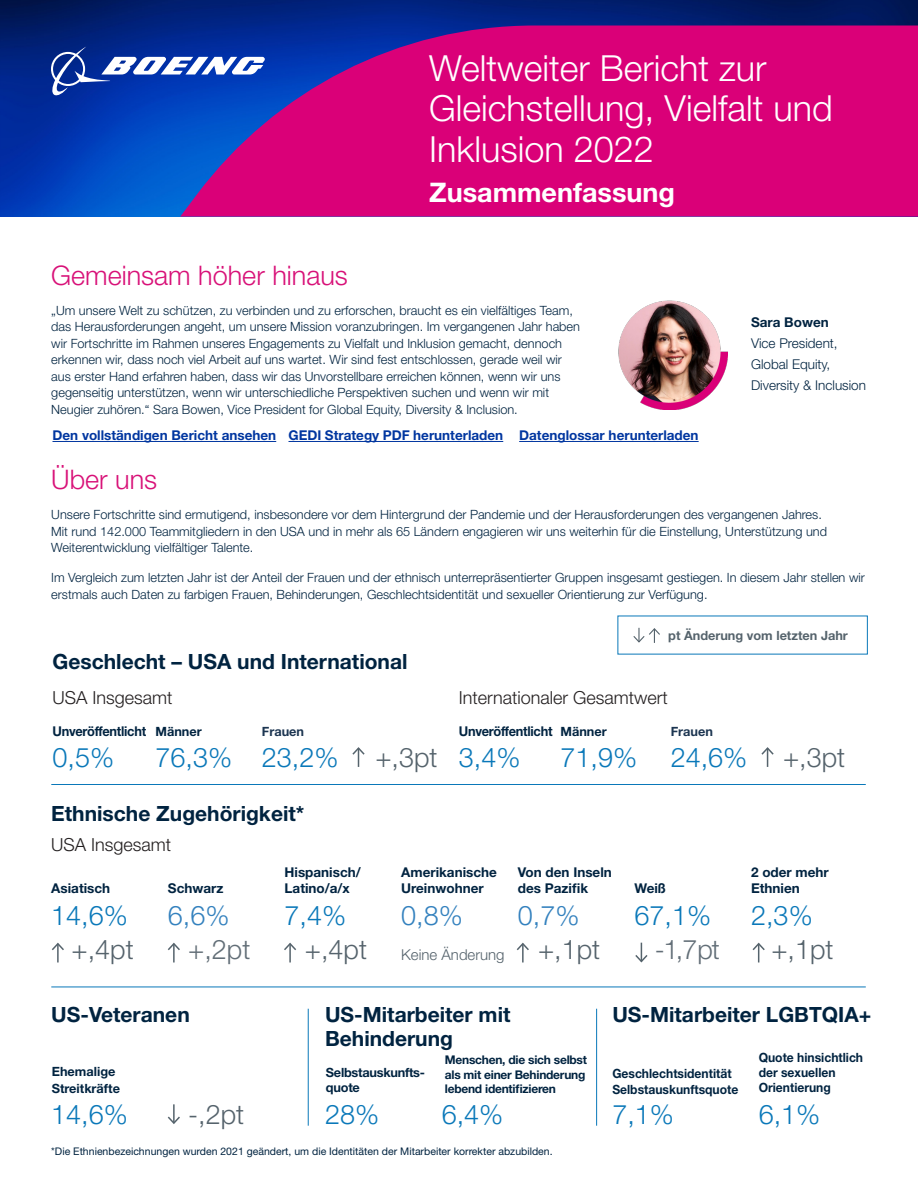
<style>
.page{position:relative;width:918px;height:1188px;background:#fff}
.page>*{position:absolute;margin:0;border:0;box-sizing:border-box;transform-origin:0 0}
.t1{font:300 36px/40.5px "Helvetica Neue LT Std";color:#fff}
.t2{font:300 27px "Helvetica Neue LT Std";color:#0a78b9}
.t3{font:300 27px "Helvetica Neue LT Std";color:#55636c}
.t4{font:300 27px "Helvetica Neue LT Std";color:#d81178}
.t5{font:700 27px "Helvetica Neue LT Std";color:#fff}
.t6{font:300 27px "Helvetica Neue LT Std";color:#3381be}
.t7{font:300 27px "Helvetica Neue LT Std";color:#626e77}
.t8{font:700 21px/24px "Helvetica Neue LT Std";color:#002340}
.t9{font:300 18px "Helvetica Neue LT Std";color:#231f20}
.t10{font:300 15px "Helvetica Neue LT Std";color:#55636c}
.t11{font:700 13.5px/16.5px "Helvetica Neue LT Std";color:#002340}
.t12{font:700 13.5px "Helvetica Neue LT Std";color:#0036a0}
.t13{font:300 13.5px/21px "Helvetica Neue LT Std";color:#002340}
.t14{font:700 13.5px "Helvetica Neue LT Std";letter-spacing:-.02em;color:#002340;scale:.95 1}
.t15{font:300 12.75px/16.5px "Helvetica Neue LT Std";color:#002340}
.t16{font:700 12.75px/15.3px "Helvetica Neue LT Std";color:#002340;scale:.95 1}
.t17{font:700 12.75px/16.5px "Helvetica Neue LT Std";color:#002340}
.t18{font:700 12.75px "Helvetica Neue LT Std";color:#55636c}
.t19{font:700 12.75px/15.3px "Helvetica Neue LT Std";letter-spacing:-.02em;color:#002340}
.t20{font:700 12.75px "Helvetica Neue LT Std";color:#1c3551}
.t21{font:700 12px/14.4px "Helvetica Neue LT Std";letter-spacing:-.02em;color:#002340}
.t22{font:10.5px "Helvetica Neue LT Std";color:#002340}
.s1{font-weight:700}
</style>
<div class="page">
<img style="left:0;top:0;width:918px;height:217px">
<svg style="left:51px;top:47px;width:129px;height:48px"></svg>
<svg style="left:180px;top:26px;width:738px;height:191px;background:#bb0a81"></svg>
<img style="left:618px;top:300px;width:109px;height:110px">
<svg style="left:51px;top:942px;width:13px;height:20px"></svg>
<svg style="left:167px;top:942px;width:13px;height:20px"></svg>
<svg style="left:284px;top:942px;width:12px;height:20px"></svg>
<svg style="left:516px;top:942px;width:13px;height:20px"></svg>
<svg style="left:752px;top:942px;width:13px;height:20px"></svg>
<svg style="left:635px;top:943px;width:13px;height:20px"></svg>
<svg style="left:167px;top:1104px;width:13px;height:20px"></svg>
<hr style="left:52px;top:441px;width:224px;height:1px;background:#0036a0">
<hr style="left:289px;top:441px;width:214px;height:1px;background:#0036a0">
<hr style="left:519px;top:441px;width:180px;height:1px;background:#0036a0">
<hr style="left:51px;top:784px;width:815px;height:1px;background:#0a78b9">
<hr style="left:51px;top:987px;width:815px;height:1px;background:#0a78b9">
<hr style="left:308px;top:1009px;width:1px;height:117px;background:#0a78b9">
<hr style="left:596px;top:1009px;width:1px;height:117px;background:#0a78b9">
<svg style="left:352px;top:747px;width:13px;height:20px"></svg>
<svg style="left:633px;top:627px;width:27px;height:16px"></svg>
<svg style="left:761px;top:747px;width:13px;height:20px"></svg>
<p class="t1" style="left:429px;top:47px;width:405px">Weltweiter Bericht zur<br>Gleichstellung, Vielfalt und<br>Inklusion 2022</p>
<p class="t5" style="left:429px;top:176px;width:247px">Zusammenfassung</p>
<p class="t4" style="left:51px;top:259px;width:298px">Gemeinsam höher hinaus</p>
<p class="t15" style="left:51px;top:302px;width:530px">„Um unsere Welt zu schützen, zu verbinden und zu erforschen, braucht es ein vielfältiges Team, das Herausforderungen angeht, um unsere Mission voranzubringen. Im vergangenen Jahr haben wir Fortschritte im Rahmen unseres Engagements zu Vielfalt und Inklusion gemacht, dennoch erkennen wir, dass noch viel Arbeit auf uns wartet. Wir sind fest entschlossen, gerade weil wir aus erster Hand erfahren haben, dass wir das Unvorstellbare erreichen können, wenn wir uns gegenseitig unterstützen, wenn wir unterschiedliche Perspektiven suchen und wenn wir mit Neugier zuhören.“ Sara Bowen, Vice President for Global Equity, Diversity &amp; Inclusion.</p>
<p class="t12" style="left:52px;top:427px;width:225px">Den vollständigen Bericht ansehen</p>
<p class="t12" style="left:289px;top:427px;width:216px">GEDI Strategy PDF herunterladen</p>
<p class="t12" style="left:519px;top:427px;width:181px">Datenglossar herunterladen</p>
<p class="t13" style="left:751px;top:312px;width:116px"><span class="s1">Sara Bowen<br></span>Vice President,<br>Global Equity,<br>Diversity &amp; Inclusion</p>
<p class="t4" style="left:51px;top:463px;width:108px">Über uns</p>
<p class="t15" style="left:51px;top:506px;width:777px">Unsere Fortschritte sind ermutigend, insbesondere vor dem Hintergrund der Pandemie und der Herausforderungen des vergangenen Jahres.<br>Mit rund 142.000 Teammitgliedern in den USA und in mehr als 65 Ländern engagieren wir uns weiterhin für die Einstellung, Unterstützung und<br>Weiterentwicklung vielfältiger Talente.</p>
<p class="t15" style="left:51px;top:569px;width:815px">Im Vergleich zum letzten Jahr ist der Anteil der Frauen und der ethnisch unterrepräsentierter Gruppen insgesamt gestiegen. In diesem Jahr stellen wir erstmals auch Daten zu farbigen Frauen, Behinderungen, Geschlechtsidentität und sexueller Orientierung zur Verfügung.</p>
<p class="t18" style="left:668px;top:628px;width:181px">pt Änderung vom letzten Jahr</p>
<p class="t8" style="left:52px;top:649px;width:357px">Geschlecht – USA und International</p>
<p class="t9" style="left:52px;top:687px;width:122px">USA Insgesamt</p>
<p class="t9" style="left:459px;top:687px;width:211px">Internationaler Gesamtwert</p>
<p class="t14" style="left:52px;top:722px;width:100px">Unveröffentlicht</p>
<p class="t17" style="left:156px;top:722px;width:48px">Männer</p>
<p class="t20" style="left:262px;top:723px;width:44px">Frauen</p>
<p class="t14" style="left:459px;top:722px;width:100px">Unveröffentlicht</p>
<p class="t17" style="left:561px;top:722px;width:48px">Männer</p>
<p class="t20" style="left:671px;top:723px;width:44px">Frauen</p>
<p class="t2" style="left:52px;top:741px;width:63px">0,5%</p>
<p class="t2" style="left:156px;top:741px;width:78px">76,3%</p>
<p class="t2" style="left:262px;top:741px;width:78px">23,2%</p>
<p class="t3" style="left:375px;top:741px;width:64px">+,3pt</p>
<p class="t2" style="left:459px;top:741px;width:63px">3,4%</p>
<p class="t2" style="left:561px;top:741px;width:78px">71,9%</p>
<p class="t2" style="left:671px;top:741px;width:78px">24,6%</p>
<p class="t3" style="left:783px;top:741px;width:64px">+,3pt</p>
<p class="t8" style="left:51px;top:801px;width:255px">Ethnische Zugehörigkeit*</p>
<p class="t9" style="left:51px;top:833px;width:122px">USA Insgesamt</p>
<p class="t11" style="left:51px;top:880px;width:60px">Asiatisch</p>
<p class="t11" style="left:168px;top:880px;width:57px">Schwarz</p>
<p class="t11" style="left:285px;top:863px;width:78px">Hispanisch/<br>Latino/a/x</p>
<p class="t11" style="left:401px;top:863px;width:97px">Amerikanische<br>Ureinwohner</p>
<p class="t11" style="left:518px;top:863px;width:96px">Von den Inseln des Pazifik</p>
<p class="t11" style="left:634px;top:880px;width:33px">Weiß</p>
<p class="t11" style="left:751px;top:863px;width:79px">2 oder mehr<br>Ethnien</p>
<p class="t2" style="left:51px;top:899px;width:78px">14,6%</p>
<p class="t6" style="left:168px;top:899px;width:63px">6,6%</p>
<p class="t2" style="left:285px;top:899px;width:63px">7,4%</p>
<p class="t6" style="left:401px;top:899px;width:63px">0,8%</p>
<p class="t6" style="left:518px;top:899px;width:63px">0,7%</p>
<p class="t2" style="left:634px;top:899px;width:78px">67,1%</p>
<p class="t2" style="left:751px;top:899px;width:63px">2,3%</p>
<p class="t3" style="left:72px;top:933px;width:64px">+,4pt</p>
<p class="t7" style="left:188px;top:933px;width:64px">+,2pt</p>
<p class="t3" style="left:305px;top:933px;width:64px">+,4pt</p>
<p class="t10" style="left:401px;top:945px;width:105px">Keine Änderung</p>
<p class="t3" style="left:538px;top:933px;width:64px">+,1pt</p>
<p class="t7" style="left:655px;top:933px;width:67px">-1,7pt</p>
<p class="t3" style="left:771px;top:933px;width:64px">+,1pt</p>
<p class="t8" style="left:51px;top:1002px;width:140px">US-Veteranen</p>
<p class="t8" style="left:325px;top:1002px;width:187px">US-Mitarbeiter mit<br>Behinderung</p>
<p class="t8" style="left:612px;top:1002px;width:261px">US-Mitarbeiter LGBTQIA+</p>
<p class="t16" style="left:612px;top:1066px;width:127px">Geschlechtsidentität</p>
<p class="t16" style="left:612px;top:1081px;width:134px">Selbstauskunftsquote</p>
<p class="t16" style="left:759px;top:1049px;width:111px">Quote hinsichtlich der sexuellen<br>Orientierung</p>
<p class="t19" style="left:326px;top:1064px;width:101px">Selbstauskunfts&shy;quote</p>
<p class="t21" style="left:445px;top:1053px;width:144px">Menschen, die sich selbst als mit einer Behinderung lebend identifizieren</p>
<p class="t17" style="left:52px;top:1063px;width:70px">Ehemalige<br>Streitkräfte</p>
<p class="t2" style="left:51px;top:1098px;width:78px">14,6%</p>
<p class="t3" style="left:188px;top:1098px;width:57px">-,2pt</p>
<p class="t2" style="left:325px;top:1098px;width:56px">28%</p>
<p class="t2" style="left:442px;top:1098px;width:63px">6,4%</p>
<p class="t2" style="left:612px;top:1098px;width:63px">7,1%</p>
<p class="t2" style="left:759px;top:1098px;width:63px">6,1%</p>
<p class="t22" style="left:51px;top:1145px;width:503px">*Die Ethnienbezeichnungen wurden 2021 geändert, um die Identitäten der Mitarbeiter korrekter abzubilden.</p>
</div>
